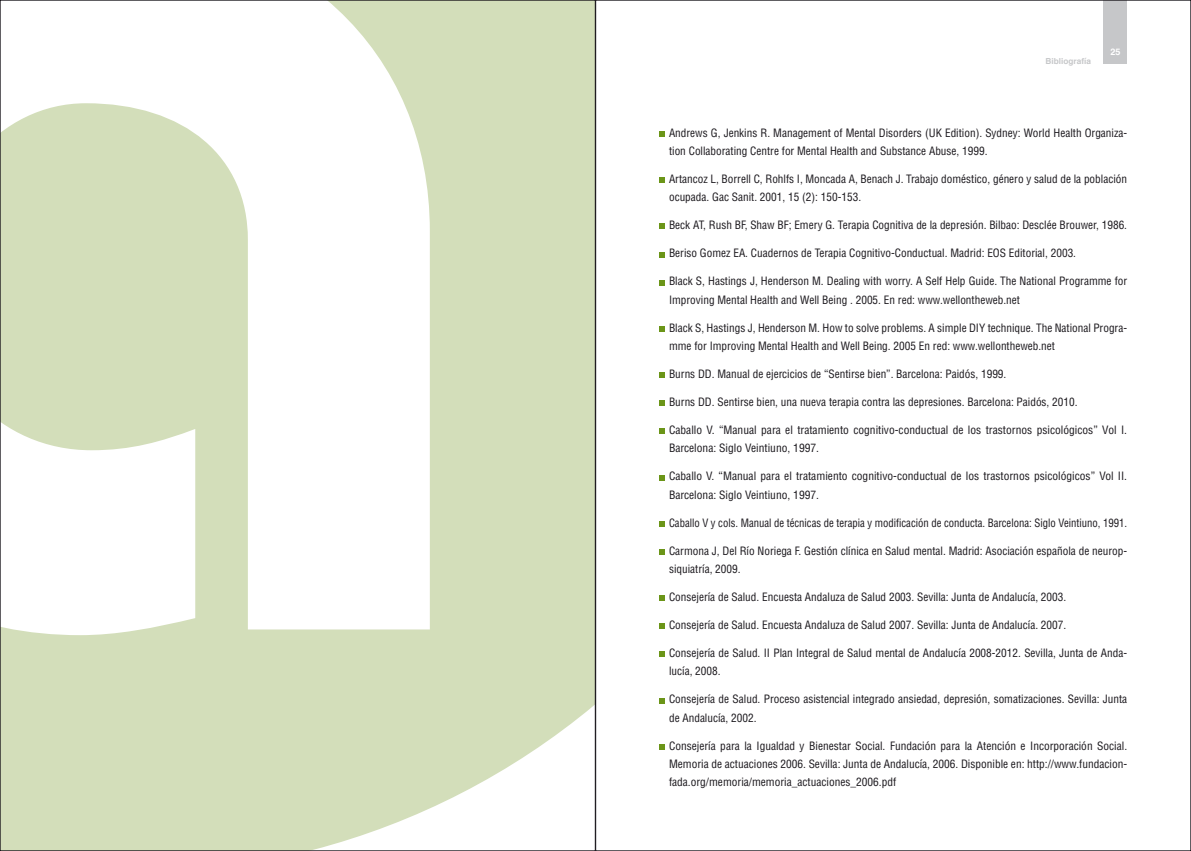
<style>
.page{position:relative;width:1191px;height:851px;background:#fff}
.page>*{position:absolute;margin:0;border:0;box-sizing:border-box;transform-origin:0 0}
.t1{font:condensed 11.25px/18.3px "Helvetica";color:#1a171c}
.t2{font:condensed 11.25px "Helvetica";color:#1a171c;scale:.95 1}
.t3{font:700 9px "Helvetica";color:#fff}
.t4{font:700 8.25px "Helvetica";color:#c6c7c9}
</style>
<div class="page">
<div style="left:1103px;top:0;width:24px;height:64px;background:#c6c7c9"></div>
<svg style="left:659px;top:131px;width:6px;height:6px"></svg>
<svg style="left:659px;top:177px;width:6px;height:6px"></svg>
<svg style="left:659px;top:224px;width:6px;height:5px"></svg>
<svg style="left:659px;top:252px;width:6px;height:5px"></svg>
<svg style="left:659px;top:280px;width:6px;height:5px"></svg>
<svg style="left:659px;top:326px;width:6px;height:5px"></svg>
<svg style="left:659px;top:372px;width:6px;height:6px"></svg>
<svg style="left:659px;top:400px;width:6px;height:6px"></svg>
<svg style="left:659px;top:428px;width:6px;height:6px"></svg>
<svg style="left:659px;top:475px;width:6px;height:5px"></svg>
<svg style="left:659px;top:521px;width:6px;height:5px"></svg>
<svg style="left:659px;top:549px;width:6px;height:5px"></svg>
<svg style="left:659px;top:595px;width:6px;height:6px"></svg>
<svg style="left:659px;top:623px;width:6px;height:6px"></svg>
<svg style="left:659px;top:651px;width:6px;height:6px"></svg>
<svg style="left:659px;top:698px;width:6px;height:5px"></svg>
<svg style="left:659px;top:744px;width:6px;height:5px"></svg>
<div style="left:0;top:0;width:595px;height:850px;background:#d3deba"></div>
<svg style="left:80px;top:635px;width:513px;height:213px"></svg>
<svg style="left:2px;top:2px;width:428px;height:633px;fill:#fff"></svg>
<p class="t4" style="left:1045px;top:54px;width:47px">Bibliografía</p>
<p class="t3" style="left:1110px;top:45px;width:12px">25</p>
<p class="t1" style="left:669px;top:123px;width:460px">Andrews G, Jenkins R. Management of Mental Disorders (UK Edition). Sydney: World Health Organiza&shy;tion Collaborating Centre for Mental Health and Substance Abuse, 1999.</p>
<p class="t1" style="left:669px;top:169px;width:459px">Artancoz L, Borrell C, Rohlfs I, Moncada A, Benach J. Trabajo doméstico, género y salud de la población ocupada. Gac Sanit. 2001, 15 (2): 150-153.</p>
<p class="t1" style="left:669px;top:216px;width:459px">Beck AT, Rush BF, Shaw BF; Emery G. Terapia Cognitiva de la depresión. Bilbao: Desclée Brouwer, 1986.</p>
<p class="t1" style="left:669px;top:244px;width:408px">Beriso Gomez EA. Cuadernos de Terapia Cognitivo-Conductual. Madrid: EOS Editorial, 2003.</p>
<p class="t1" style="left:669px;top:272px;width:459px">Black S, Hastings J, Henderson M. Dealing with worry. A Self Help Guide. The National Programme for<br>Improving Mental Health and Well Being . 2005. En red: www.wellontheweb.net</p>
<p class="t1" style="left:669px;top:318px;width:459px">Black S, Hastings J, Henderson M. How to solve problems. A simple DIY technique. The National Progra&shy;mme for Improving Mental Health and Well Being. 2005 En red: www.wellontheweb.net</p>
<p class="t1" style="left:669px;top:364px;width:339px">Burns DD. Manual de ejercicios de “Sentirse bien”. Barcelona: Paidós, 1999.</p>
<p class="t1" style="left:669px;top:392px;width:410px">Burns DD. Sentirse bien, una nueva terapia contra las depresiones. Barcelona: Paidós, 2010.</p>
<p class="t1" style="left:669px;top:420px;width:459px">Caballo V. “Manual para el tratamiento cognitivo-conductual de los trastornos psicológicos” Vol I.<br>Barcelona: Siglo Veintiuno, 1997.</p>
<p class="t1" style="left:669px;top:467px;width:459px">Caballo V. “Manual para el tratamiento cognitivo-conductual de los trastornos psicológicos” Vol II.<br>Barcelona: Siglo Veintiuno, 1997.</p>
<p class="t2" style="left:669px;top:515px;width:484px">Caballo V y cols. Manual de técnicas de terapia y modificación de conducta. Barcelona: Siglo Veintiuno, 1991.</p>
<p class="t1" style="left:669px;top:541px;width:459px">Carmona J, Del Río Noriega F. Gestión clínica en Salud mental. Madrid: Asociación española de neurop&shy;siquiatría, 2009.</p>
<p class="t1" style="left:669px;top:587px;width:399px">Consejería de Salud. Encuesta Andaluza de Salud 2003. Sevilla: Junta de Andalucía, 2003.</p>
<p class="t1" style="left:669px;top:615px;width:399px">Consejería de Salud. Encuesta Andaluza de Salud 2007. Sevilla: Junta de Andalucía. 2007.</p>
<p class="t1" style="left:669px;top:643px;width:459px">Consejería de Salud. II Plan Integral de Salud mental de Andalucía 2008-2012. Sevilla, Junta de Anda&shy;lucía, 2008.</p>
<p class="t1" style="left:669px;top:690px;width:460px">Consejería de Salud. Proceso asistencial integrado ansiedad, depresión, somatizaciones. Sevilla: Junta de Andalucía, 2002.</p>
<p class="t1" style="left:669px;top:736px;width:460px;text-align:justify">Consejería para la Igualdad y Bienestar Social. Fundación para la Atención e Incorporación Social.<br>Memoria de actuaciones 2006. Sevilla: Junta de Andalucía, 2006. Disponible en: http://www.fundacion&shy;fada.org/memoria/memoria_actuaciones_2006.pdf</p>
</div>
